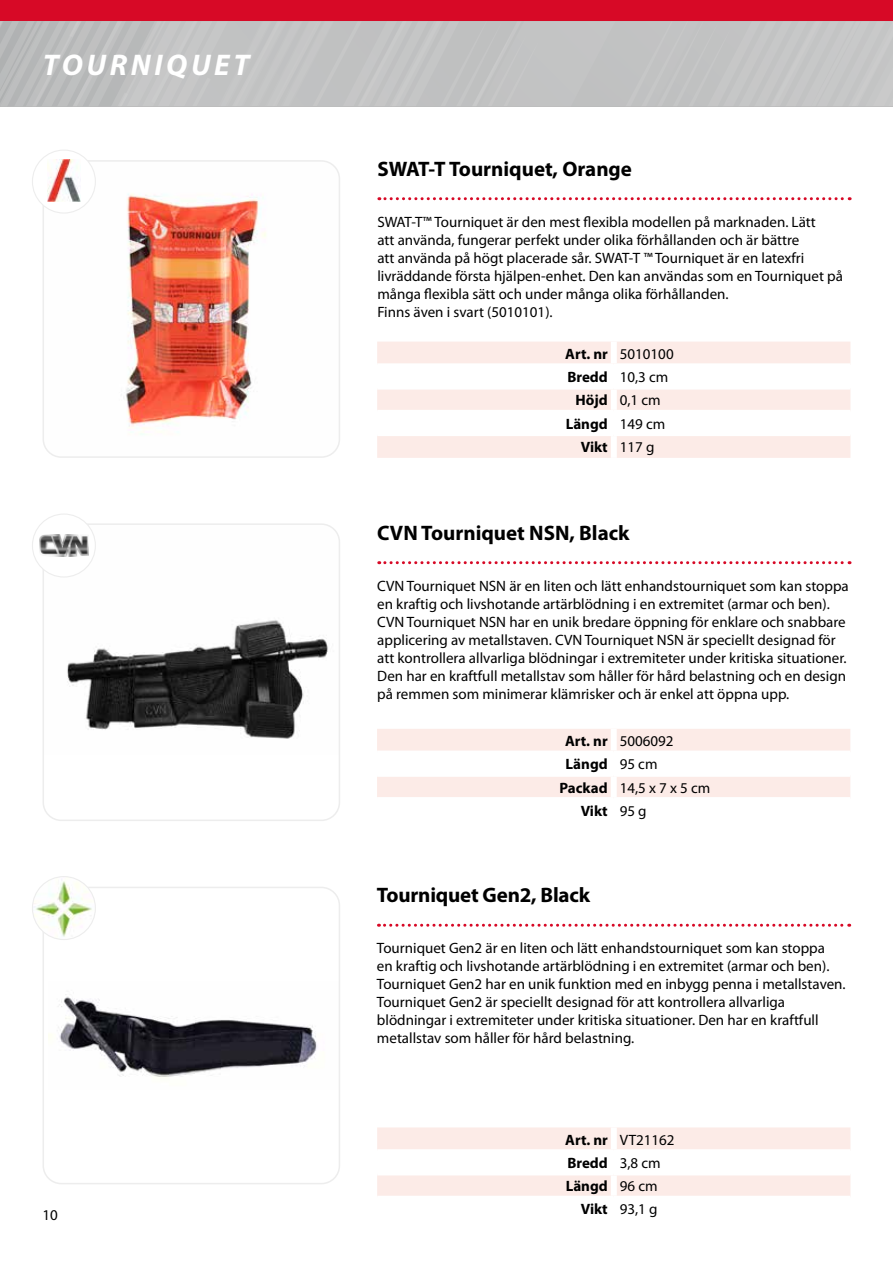
<style>
.page{position:relative;width:893px;height:1263px;background:#fff}
.page>*{position:absolute;margin:0;border:0;box-sizing:border-box;transform-origin:0 0}
.t1{font:italic 700 30px "Myriad Pro";letter-spacing:.12em;color:#fff}
.t2{font:700 21px "Myriad Pro";color:#000}
.t3{font:15px/18px "Myriad Pro";color:#000}
.t4{font:700 15px/23.2px "Myriad Pro";color:#000}
.s1{font-weight:700}
.s2{font-weight:400}
</style>
<div class="page">
<div style="left:0;top:0;width:893px;height:21px;background:#d70926"></div>
<svg style="left:0;top:21px;width:893px;height:85px;background:#c1c2c2"></svg>
<img style="left:48px;top:994px;width:269px;height:83px">
<div style="left:43px;top:887px;width:297px;height:297px;border:2px solid #ededed;border-radius:18px"></div>
<svg style="left:378px;top:924px;width:472px;height:3px"></svg>
<svg style="left:377px;top:1127px;width:473px;height:69px"></svg>
<div style="left:611px;top:1127px;width:6px;height:22px;background:#fff"></div>
<div style="left:611px;top:1152px;width:6px;height:20px;background:#fff"></div>
<div style="left:611px;top:1175px;width:6px;height:21px;background:#fff"></div>
<hr style="left:377px;top:1149px;width:237px;height:3px;background:#fff">
<hr style="left:614px;top:1149px;width:236px;height:3px;background:#fff">
<hr style="left:377px;top:1172px;width:237px;height:3px;background:#fff">
<hr style="left:614px;top:1172px;width:236px;height:3px;background:#fff">
<img style="left:48px;top:526px;width:289px;height:213px">
<div style="left:43px;top:523px;width:297px;height:298px;border:2px solid #ededed;border-radius:18px"></div>
<img style="left:43px;top:163px;width:294px;height:292px">
<div style="left:43px;top:160px;width:297px;height:298px;border:2px solid #ededed;border-radius:18px"></div>
<svg style="left:379px;top:197px;width:471px;height:3px"></svg>
<div style="left:377px;top:342px;width:473px;height:116px;background:#fcebe7"></div>
<svg style="left:377px;top:366px;width:473px;height:21px"></svg>
<svg style="left:377px;top:413px;width:473px;height:20px"></svg>
<div style="left:611px;top:342px;width:6px;height:21px;background:#fff"></div>
<div style="left:611px;top:366px;width:6px;height:21px;background:#fff"></div>
<div style="left:611px;top:390px;width:6px;height:20px;background:#fff"></div>
<div style="left:611px;top:413px;width:6px;height:20px;background:#fff"></div>
<div style="left:611px;top:436px;width:6px;height:22px;background:#fff"></div>
<hr style="left:377px;top:363px;width:237px;height:3px;background:#fff">
<hr style="left:614px;top:363px;width:236px;height:3px;background:#fff">
<hr style="left:377px;top:387px;width:237px;height:3px;background:#fff">
<hr style="left:614px;top:387px;width:236px;height:3px;background:#fff">
<hr style="left:377px;top:410px;width:237px;height:3px;background:#fff">
<hr style="left:614px;top:410px;width:236px;height:3px;background:#fff">
<hr style="left:377px;top:433px;width:237px;height:3px;background:#fff">
<hr style="left:614px;top:433px;width:236px;height:3px;background:#fff">
<svg style="left:379px;top:561px;width:471px;height:3px"></svg>
<svg style="left:377px;top:729px;width:473px;height:68px"></svg>
<div style="left:611px;top:729px;width:6px;height:21px;background:#fff"></div>
<div style="left:611px;top:753px;width:6px;height:21px;background:#fff"></div>
<div style="left:611px;top:777px;width:6px;height:20px;background:#fff"></div>
<hr style="left:377px;top:750px;width:237px;height:3px;background:#fff">
<hr style="left:614px;top:750px;width:236px;height:3px;background:#fff">
<hr style="left:377px;top:774px;width:237px;height:3px;background:#fff">
<hr style="left:614px;top:774px;width:236px;height:3px;background:#fff">
<div style="left:32px;top:150px;width:63px;height:63px;background:#fff;border-radius:50%"></div>
<img style="left:47px;top:160px;width:34px;height:41px">
<div style="left:32px;top:150px;width:64px;height:64px;border:1px solid #ededed;border-radius:50%"></div>
<div style="left:32px;top:514px;width:63px;height:63px;background:#fff;border-radius:50%"></div>
<img style="left:40px;top:534px;width:48px;height:23px">
<div style="left:32px;top:513px;width:64px;height:64px;border:1px solid #ededed;border-radius:50%"></div>
<img style="left:32px;top:876px;width:63px;height:63px;border-radius:31px">
<div style="left:32px;top:876px;width:64px;height:64px;border:1px solid #ededed;border-radius:50%"></div>
<h1 class="t1" style="left:43px;top:45px;width:208px">TOURNIQUET</h1>
<p class="t3" style="left:43px;top:1206px;width:17px">10</p>
<h2 class="t2" style="left:377px;top:155px;width:256px">SWAT-T Tourniquet, Orange</h2>
<p class="t3" style="left:377px;top:212px;width:467px">SWAT-T™ Tourniquet är den mest flexibla modellen på marknaden. Lätt<br>att använda, fungerar perfekt under olika förhållanden och är bättre<br>att använda på högt placerade sår. SWAT-T ™ Tourniquet är en latexfri livräddande första hjälpen-enhet. Den kan användas som en Tourniquet på många flexibla sätt och under många olika förhållanden.<br>Finns även i svart (5010101).</p>
<p class="t3" style="left:565px;top:342px;width:110px;line-height:23.2px;text-align:center"><span class="s1">Art. nr</span> 5010100<br><span class="s1">Bredd</span> 10,3 cm<br><span class="s1">Höjd</span> 0,1 cm<br><span class="s1">Längd</span> 149 cm<br><span class="s1">Vikt</span> 117 g</p>
<h2 class="t2" style="left:377px;top:519px;width:254px">CVN Tourniquet NSN, Black</h2>
<p class="t3" style="left:377px;top:576px;width:473px">CVN Tourniquet NSN är en liten och lätt enhandstourniquet som kan stoppa en kraftig och livshotande artärblödning i en extremitet (armar och ben).<br>CVN Tourniquet NSN har en unik bredare öppning för enklare och snabbare applicering av metallstaven. CVN Tourniquet NSN är speciellt designad för att kontrollera allvarliga blödningar i extremiteter under kritiska situationer.<br>Den har en kraftfull metallstav som håller för hård belastning och en design på remmen som minimerar klämrisker och är enkel att öppna upp.</p>
<p class="t3" style="left:565px;top:732px;width:110px"><span class="s1">Art. nr</span> 5006092</p>
<p class="t4" style="left:566px;top:752px;width:93px">Längd <span class="s2">95 cm</span></p>
<p class="t3" style="left:559px;top:778px;width:152px"><span class="s1">Packad</span> 14,5 x 7 x 5 cm</p>
<p class="t4" style="left:581px;top:799px;width:67px">Vikt <span class="s2">95 g</span></p>
<h2 class="t2" style="left:377px;top:882px;width:215px">Tourniquet Gen2, Black</h2>
<p class="t3" style="left:377px;top:939px;width:470px">Tourniquet Gen2 är en liten och lätt enhandstourniquet som kan stoppa<br>en kraftig och livshotande artärblödning i en extremitet (armar och ben).<br>Tourniquet Gen2 har en unik funktion med en inbygg penna i metallstaven.<br>Tourniquet Gen2 är speciellt designad för att kontrollera allvarliga blödningar i extremiteter under kritiska situationer. Den har en kraftfull metallstav som håller för hård belastning.</p>
<p class="t4" style="left:565px;top:1127px;width:111px">Art. nr <span class="s2">VT21162<br></span>Bredd <span class="s2">3,8 cm<br></span>Längd <span class="s2">96 cm</span></p>
<p class="t3" style="left:581px;top:1200px;width:78px"><span class="s1">Vikt</span> 93,1 g</p>
</div>
